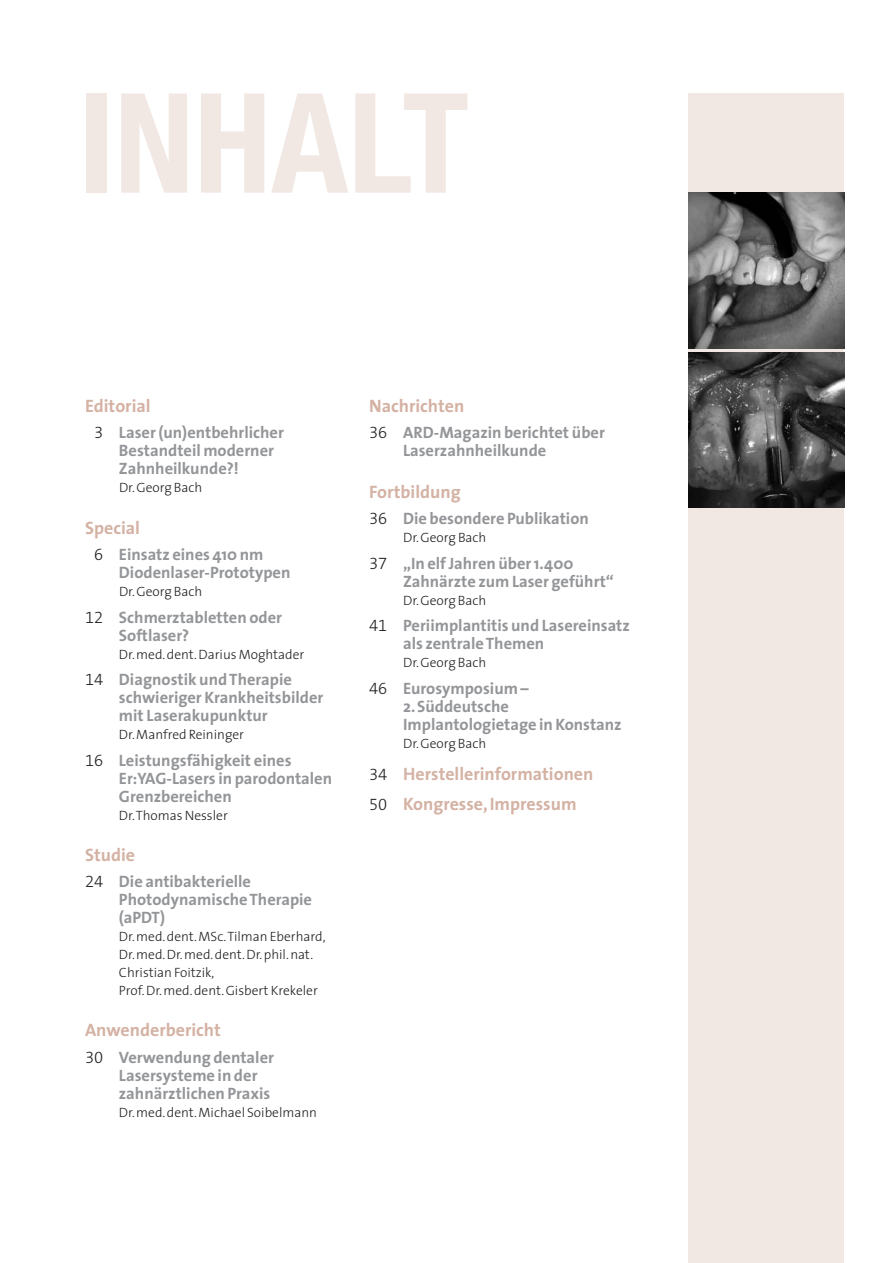
<style>
.page{position:relative;width:893px;height:1263px;background:#fff}
.page>*{position:absolute;margin:0;border:0;box-sizing:border-box;transform-origin:0 0}
.t1{font:700 condensed 138.9px "Helvetica Neue";color:#f1e8e3}
.t2{font:700 18px/30px "The Sans";color:#d4b2a4}
.t3{font:700 16.5px/18px "The Sans";color:#939598}
.t4{font:300 13.5px/18px "The Sans";color:#231f20}
.s1{font-family:"The Sans Light Expert";font-weight:400;color:#231f20}
.s2{font-family:"The Sans Light Expert";font-weight:400;font-size:16.5px;color:#231f20}
</style>
<div class="page">
<div style="left:689px;top:94px;width:155px;height:1169px;background:#f1e8e3"></div>
<img style="left:689px;top:193px;width:155px;height:155px">
<img style="left:689px;top:352px;width:155px;height:155px">
<h1 class="t1" style="left:78px;top:93px;width:392px">INHALT</h1>
<p class="t2" style="left:85px;top:391px;width:67px">Editorial</p>
<p class="t3" style="left:119px;top:424px;width:166px;text-indent:-25px"><span class="s1">3</span> Laser (un)entbehrlicher<br>Bestandteil moderner<br>Zahnheilkunde?!</p>
<p class="t4" style="left:119px;top:480px;width:85px">Dr. Georg Bach</p>
<p class="t2" style="left:85px;top:513px;width:57px">Special</p>
<p class="t3" style="left:119px;top:546px;width:173px;text-indent:-25px"><span class="s1">6</span> Einsatz eines 410 nm<br>Diodenlaser-Prototypen</p>
<p class="t4" style="left:119px;top:584px;width:85px">Dr. Georg Bach</p>
<p class="t3" style="left:119px;top:608px;width:165px;text-indent:-34px"><span class="s1">12</span> Schmerztabletten oder<br>Softlaser?</p>
<p class="t4" style="left:119px;top:646px;width:187px">Dr. med. dent. Darius Moghtader</p>
<p class="t3" style="left:119px;top:671px;width:206px;text-indent:-34px"><span class="s1">14</span> Diagnostik und Therapie schwieriger Krankheitsbilder mit Laserakupunktur</p>
<p class="t4" style="left:119px;top:727px;width:127px">Dr. Manfred Reininger</p>
<p class="t3" style="left:119px;top:751px;width:215px;text-indent:-34px"><span class="s1">16</span> Leistungsfähigkeit eines<br>Er:YAG-Lasers in parodontalen<br>Grenzbereichen</p>
<p class="t4" style="left:119px;top:807px;width:110px">Dr.Thomas Nessler</p>
<p class="t2" style="left:85px;top:840px;width:52px">Studie</p>
<p class="t3" style="left:119px;top:873px;width:195px;text-indent:-34px"><span class="s1">24</span> Die antibakterielle<br>Photodynamische Therapie (aPDT)</p>
<p class="t4" style="left:119px;top:929px;width:208px">Dr. med. dent. MSc.Tilman Eberhard,<br>Dr. med. Dr. med. dent. Dr. phil. nat.<br>Christian Foitzik,<br>Prof. Dr. med. dent. Gisbert Krekeler</p>
<p class="t2" style="left:85px;top:1016px;width:137px">Anwenderbericht</p>
<p class="t3" style="left:119px;top:1049px;width:157px;text-indent:-34px"><span class="s1">30</span> Verwendung dentaler<br>Lasersysteme in der zahnärztlichen Praxis</p>
<p class="t4" style="left:119px;top:1104px;width:200px">Dr. med. dent. Michael Soibelmann</p>
<p class="t2" style="left:369px;top:391px;width:97px">Nachrichten</p>
<p class="t3" style="left:403px;top:424px;width:203px;text-indent:-34px"><span class="s1">36</span> ARD-Magazin berichtet über<br>Laserzahnheilkunde</p>
<p class="t2" style="left:369px;top:477px;width:93px">Fortbildung</p>
<p class="t3" style="left:369px;top:510px;width:221px"><span class="s1">36</span> Die besondere Publikation</p>
<p class="t4" style="left:403px;top:530px;width:85px">Dr. Georg Bach</p>
<p class="t3" style="left:403px;top:555px;width:212px;text-indent:-34px"><span class="s1">37</span> „In elf Jahren über 1.400<br>Zahnärzte zum Laser geführt“</p>
<p class="t4" style="left:403px;top:593px;width:85px">Dr. Georg Bach</p>
<p class="t3" style="left:403px;top:617px;width:228px;text-indent:-34px"><span class="s1">41</span> Periimplantitis und Lasereinsatz als zentrale Themen</p>
<p class="t4" style="left:403px;top:655px;width:85px">Dr. Georg Bach</p>
<p class="t3" style="left:369px;top:680px;width:161px"><span class="s1">46</span> Eurosymposium –</p>
<p class="t3" style="left:403px;top:698px;width:220px">2. Süddeutsche<br>Implantologietage in Konstanz</p>
<p class="t4" style="left:403px;top:736px;width:85px">Dr. Georg Bach</p>
<p class="t2" style="left:369px;top:760px;width:226px"><span class="s2">34</span> Herstellerinformationen<br><span class="s2">50</span> Kongresse,Impressum</p>
</div>
